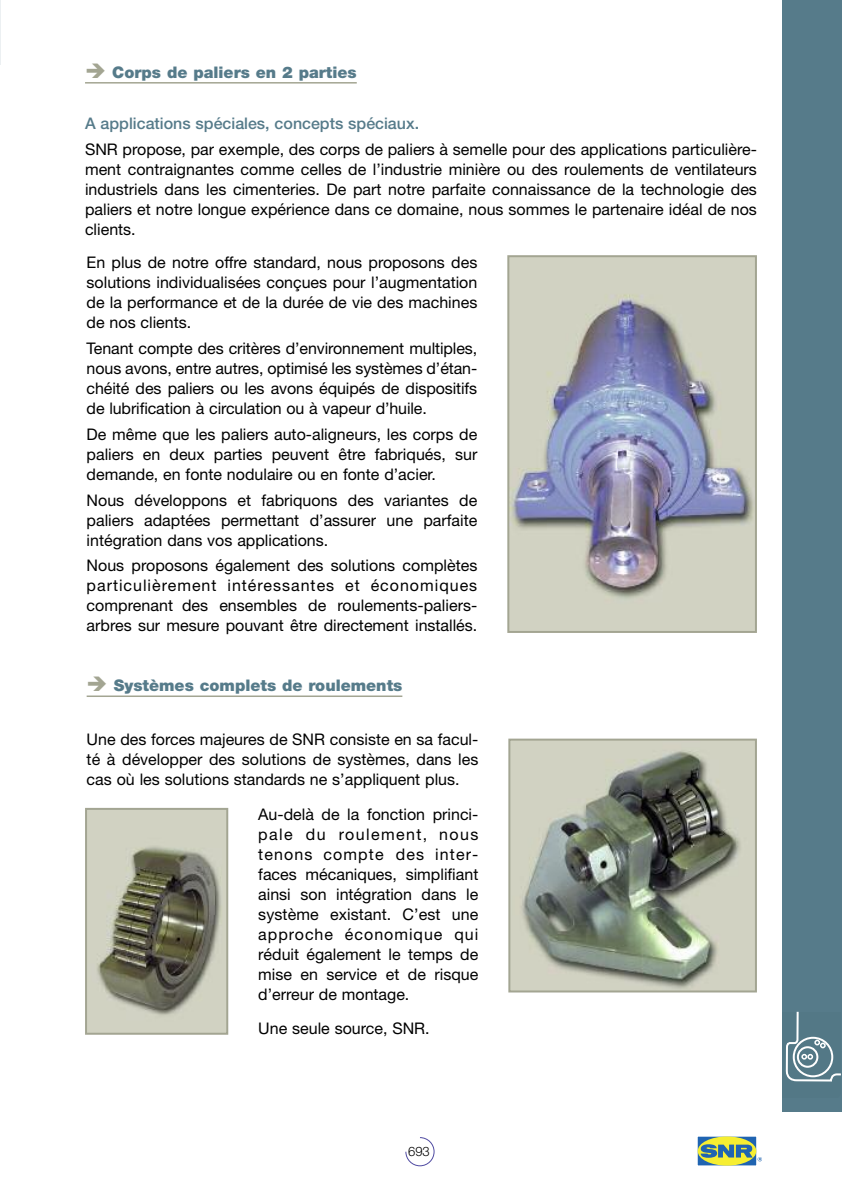
<style>
.page{position:relative;width:842px;height:1191px;background:#fff}
.page>*{position:absolute;margin:0;border:0;box-sizing:border-box;transform-origin:0 0}
.t1{font:16px/20px "Helvetica Neue";color:#000;text-align:justify}
.t2{font:900 16px "Helvetica Neue";color:#567b8a}
.t3{font:500 16px "Helvetica Neue";color:#567b8a}
.t4{font:300 13px "Helvetica Neue";color:#000}
</style>
<div class="page">
<hr style="left:0;top:0;width:1px;height:64px;background:#ecf0f2">
<div style="left:782px;top:0;width:60px;height:1111px;background:#567b8a"></div>
<svg style="left:405px;top:1137px;width:29px;height:29px"></svg>
<svg style="left:785px;top:1011px;width:56px;height:71px"></svg>
<svg style="left:699px;top:1138px;width:56px;height:26px"></svg>
<div style="left:697px;top:1136px;width:60px;height:30px;border:1px solid #fff"></div>
<div style="left:698px;top:1136px;width:58px;height:29px;background:#f6ee31;border-radius:50%"></div>
<svg style="left:701px;top:1144px;width:61px;height:17px"></svg>
<hr style="left:87px;top:695px;width:315px;height:2px;background:#a3a592">
<img style="left:88px;top:811px;width:137px;height:220px">
<div style="left:85px;top:808px;width:143px;height:226px;border:2px solid #a3a592"></div>
<img style="left:511px;top:741px;width:243px;height:248px">
<div style="left:508px;top:738px;width:249px;height:254px;border:2px solid #a3a592"></div>
<img style="left:510px;top:258px;width:244px;height:372px">
<div style="left:507px;top:255px;width:250px;height:378px;border:2px solid #a3a592"></div>
<hr style="left:85px;top:82px;width:272px;height:2px;background:#a3a592">
<p class="t2" style="left:112px;top:66px;width:246px">Corps de paliers en 2 parties</p>
<p class="t3" style="left:85px;top:118px;width:336px">A applications spéciales, concepts spéciaux.</p>
<p class="t1" style="left:85px;top:141px;width:673px">SNR propose, par exemple, des corps de paliers à semelle pour des applications particulière&shy;ment contraignantes comme celles de l’industrie minière ou des roulements de ventilateurs industriels dans les cimenteries. De part notre parfaite connaissance de la technologie des paliers et notre longue expérience dans ce domaine, nous sommes le partenaire idéal de nos clients.</p>
<p class="t1" style="left:87px;top:254px;width:392px">En plus de notre offre standard, nous proposons des solutions individualisées conçues pour l’augmentation de la performance et de la durée de vie des machines de nos clients.</p>
<p class="t1" style="left:87px;top:340px;width:392px">Tenant compte des critères d’environnement multiples, nous avons, entre autres, optimisé les systèmes d’étan&shy;chéité des paliers ou les avons équipés de dispositifs de lubrification à circulation ou à vapeur d’huile.</p>
<p class="t1" style="left:87px;top:426px;width:392px">De même que les paliers auto-aligneurs, les corps de paliers en deux parties peuvent être fabriqués, sur demande, en fonte nodulaire ou en fonte d’acier.</p>
<p class="t1" style="left:87px;top:491px;width:392px">Nous développons et fabriquons des variantes de paliers adaptées permettant d’assurer une parfaite intégration dans vos applications.</p>
<p class="t1" style="left:87px;top:557px;width:392px">Nous proposons également des solutions complètes particulièrement intéressantes et économiques comprenant des ensembles de roulements-paliers&shy;arbres sur mesure pouvant être directement installés.</p>
<p class="t2" style="left:114px;top:680px;width:290px">Systèmes complets de roulements</p>
<p class="t1" style="left:87px;top:731px;width:393px">Une des forces majeures de SNR consiste en sa facul&shy;té à développer des solutions de systèmes, dans les cas où les solutions standards ne s’appliquent plus.</p>
<p class="t1" style="left:258px;top:805px;width:222px">Au-delà de la fonction princi&shy;pale du roulement, nous tenons compte des inter&shy;faces mécaniques, simplifiant ainsi son intégration dans le système existant. C’est une approche économique qui réduit également le temps de mise en service et de risque d’erreur de montage.</p>
<p class="t1" style="left:258px;top:1019px;width:173px">Une seule source, SNR.</p>
<p class="t4" style="left:408px;top:1146px;width:23px">693</p>
</div>
